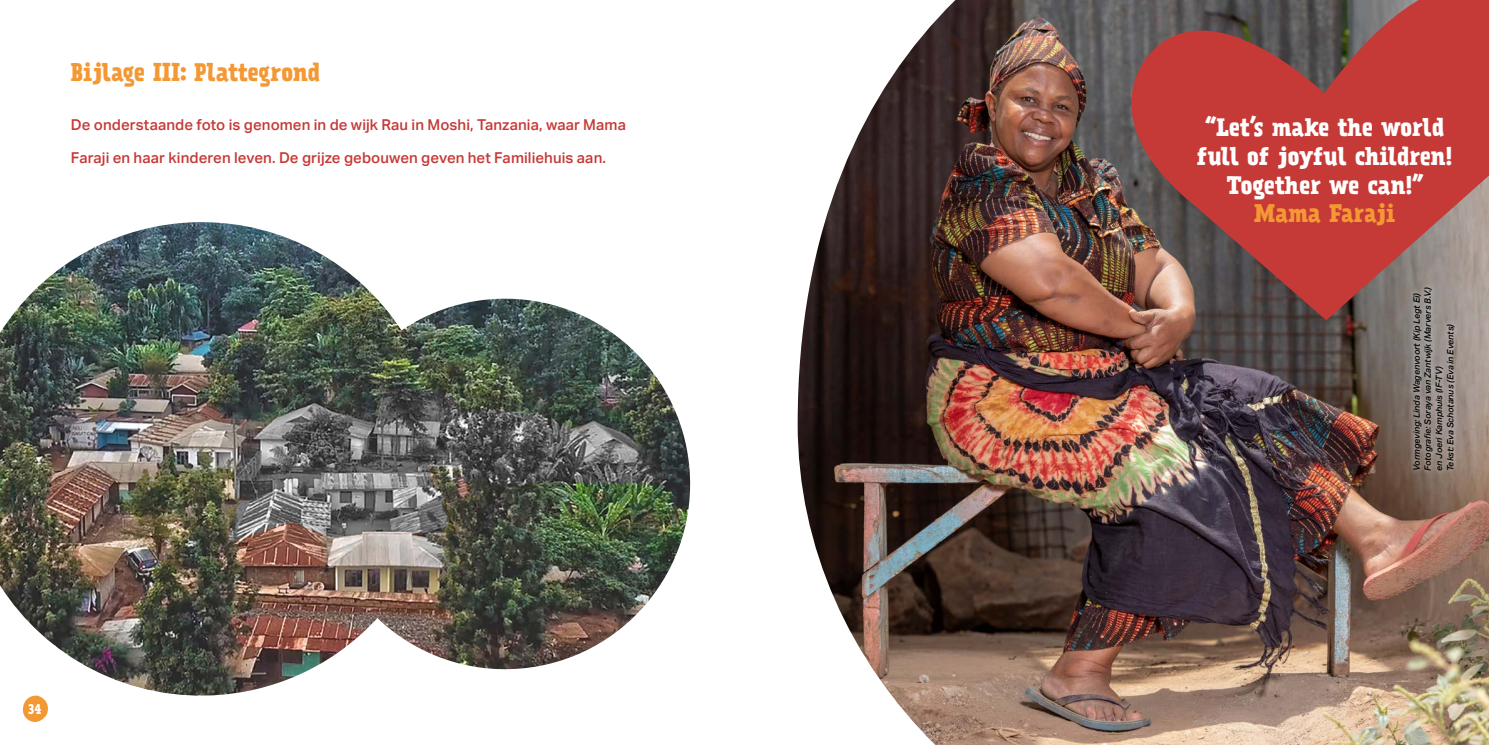
<style>
.page{position:relative;width:1489px;height:745px;background:#fff}
.page>*{position:absolute;margin:0;border:0;box-sizing:border-box;transform-origin:0 0}
.t1{font:700 22.5px/28.8px "Prater Serif Pro";color:#fff;text-align:center}
.t2{font:700 22.5px "Prater Serif Pro";letter-spacing:-.005em;color:#f49833}
.t3{font:500 15px/32.5px "Aktiv Grotesk";letter-spacing:.005em;color:#c53a37}
.t4{font:700 12.5px "Prater Serif Pro";color:#fff}
.t5{font:italic 500 8.75px/11.2px "Aktiv Grotesk";color:#000}
</style>
<div class="page">
<svg style="left:23px;top:702px;width:25px;height:19px"></svg>
<img style="left:797px;top:0;width:691px;height:744px">
<img style="left:0;top:222px;width:691px;height:480px">
<svg style="left:1085px;top:0;width:403px;height:320px;background:#9d4b47"></svg>
<div style="left:1407px;top:281px;width:53px;height:195px;background:#fff;opacity:.75"></div>
<h1 class="t2" style="left:71px;top:56px;width:250px">Bijlage III: Plattegrond</h1>
<h2 class="t3" style="left:71px;top:109px;width:556px">De onderstaande foto is genomen in de wijk Rau in Moshi, Tanzania, waar Mama<br>Faraji en haar kinderen leven. De grijze gebouwen geven het Familiehuis aan.</h2>
<h3 class="t4" style="left:28px;top:699px;width:15px">34</h3>
<h1 class="t1" style="left:1196px;top:112px;width:257px">“Let’s make the world full of joyful children!<br>Together we can!”</h1>
<h1 class="t2" style="left:1253px;top:196px;width:143px">Mama Faraji</h1>
<p class="t5" style="left:1410px;top:470px;width:185px;rotate:-90deg">Vormgeving: Linda Wagenvoort (Kip Legt Ei)<br>Fotografie: Soraya van Zantwijk (Marvers B.V.) en Joeri Kamphuis (IF-TV)<br>Tekst: Eva Schotanus (Eva in Events)</p>
</div>
